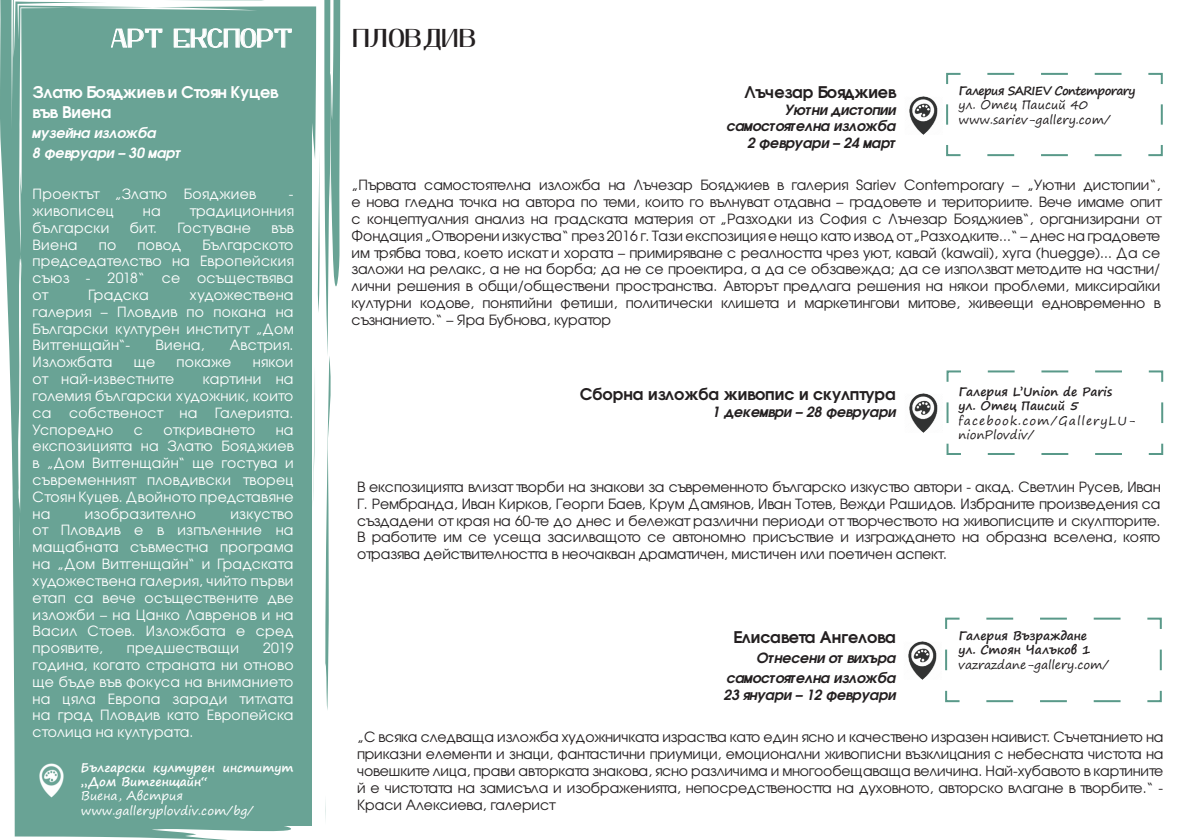
<style>
.page{position:relative;width:1191px;height:840px;background:#fff}
.page>*{position:absolute;margin:0;border:0;box-sizing:border-box;transform-origin:0 0}
.t1{font:24px "Yiggivoo Unicode";color:#fff}
.t2{font:24px "Yiggivoo Unicode";color:#231f20}
.t3{font:700 16px "Te X Gyre Adventor";color:#231f20}
.t4{font:700 16px/20px "Te X Gyre Adventor";color:#fff}
.t5{font:14px/16.8px "Te X Gyre Adventor";color:#231f20;text-align:justify}
.t6{font:14px/16.8px "Te X Gyre Adventor";letter-spacing:.03em;color:#fff;text-align:justify}
.t7{font:italic 700 14px/16.8px "Te X Gyre Adventor";color:#231f20;text-align:right}
.t8{font:italic 700 14px/20px "Te X Gyre Adventor";color:#fff}
.t9{font:700 12px/14.4px "Segoe Print";color:#231f20}
.t10{font:12px/14.4px "Segoe Print";color:#231f20}
.t11{font:700 12px/14.4px "Segoe Print";color:#fff}
.t12{font:12px/14.4px "Segoe Print";color:#fff}
.t13{font:12px/14.4px "Segoe Print";letter-spacing:.085em;color:#231f20}
.t14{font:700 12px "Segoe Print";letter-spacing:-.05em;color:#231f20}
</style>
<div class="page">
<svg style="left:0;top:0;width:340px;height:839px;background:#75aa9d"></svg>
<svg style="left:41px;top:357px;width:3px;height:76px"></svg>
<svg style="left:43px;top:258px;width:3px;height:92px"></svg>
<svg style="left:311px;top:108px;width:1px;height:47px"></svg>
<svg style="left:308px;top:320px;width:7px;height:219px"></svg>
<svg style="left:285px;top:150px;width:1px;height:40px"></svg>
<svg style="left:300px;top:14px;width:10px;height:12px"></svg>
<svg style="left:283px;top:264px;width:2px;height:30px"></svg>
<svg style="left:283px;top:440px;width:1px;height:48px"></svg>
<svg style="left:49px;top:28px;width:114px;height:23px;background:#77ac9f"></svg>
<svg style="left:173px;top:28px;width:119px;height:31px;background:#83b3a7"></svg>
<img style="left:909px;top:96px;width:29px;height:39px">
<img style="left:909px;top:394px;width:29px;height:38px">
<svg style="left:946px;top:72px;width:217px;height:85px"></svg>
<svg style="left:946px;top:370px;width:218px;height:85px"></svg>
<img style="left:908px;top:641px;width:29px;height:38px">
<svg style="left:945px;top:617px;width:217px;height:85px"></svg>
<img style="left:33px;top:752px;width:38px;height:45px">
<h1 class="t1" style="left:111px;top:20px;width:183px">АРТ ЕКСПОРТ</h1>
<h1 class="t2" style="left:354px;top:20px;width:125px">ПЛОВДИВ</h1>
<p class="t4" style="left:33px;top:80px;width:247px">Златю Бояджиев и Стоян Куцев във Виена</p>
<p class="t8" style="left:33px;top:121px;width:150px">музейна изложба<br>8 февруари – 30 март</p>
<p class="t3" style="left:744px;top:78px;width:153px">Лъчезар Бояджиев</p>
<p class="t7" style="left:726px;top:99px;width:171px">Уютни дистопии самостоятелна изложба<br>2 февруари – 24 март</p>
<p class="t14" style="left:958px;top:79px;width:178px">Галерия SARIEV Contemporary</p>
<p class="t10" style="left:958px;top:97px;width:154px">ул. Отец Паисий 40 www.sariev-gallery.com/</p>
<p class="t6" style="left:33px;top:184px;width:225px">Проектът „Златю Бояджиев</p>
<p class="t6" style="left:289px;top:184px;width:6px">-</p>
<p class="t6" style="left:33px;top:201px;width:83px">живописец</p>
<p class="t6" style="left:143px;top:201px;width:19px">на</p>
<p class="t6" style="left:190px;top:201px;width:105px">традиционния</p>
<p class="t6" style="left:33px;top:218px;width:78px">български</p>
<p class="t6" style="left:130px;top:218px;width:29px">бит.</p>
<p class="t6" style="left:178px;top:218px;width:75px">Гостуване</p>
<p class="t6" style="left:271px;top:218px;width:24px">във</p>
<p class="t6" style="left:33px;top:235px;width:46px">Виена</p>
<p class="t6" style="left:99px;top:235px;width:19px">по</p>
<p class="t6" style="left:138px;top:235px;width:45px">повод</p>
<p class="t6" style="left:33px;top:235px;width:262px;text-indent:170px">Българското председателство на Европейския съюз - 2018“ се осъществява от</p>
<p class="t6" style="left:88px;top:285px;width:62px">Градска</p>
<p class="t6" style="left:33px;top:285px;width:262px;text-indent:157px">художествена галерия – Пловдив по покана на Български културен институт „Дом Витгенщайн“-</p>
<p class="t6" style="left:156px;top:336px;width:50px">Виена,</p>
<p class="t6" style="left:230px;top:336px;width:65px">Австрия.</p>
<p class="t6" style="left:33px;top:352px;width:81px">Изложбата</p>
<p class="t6" style="left:134px;top:352px;width:23px">ще</p>
<p class="t6" style="left:177px;top:352px;width:56px">покаже</p>
<p class="t6" style="left:253px;top:352px;width:42px">някои</p>
<p class="t6" style="left:33px;top:369px;width:143px">от най-известните</p>
<p class="t6" style="left:33px;top:369px;width:262px;text-indent:170px">картини на големия български художник, които са</p>
<p class="t6" style="left:69px;top:403px;width:94px">собственост</p>
<p class="t6" style="left:179px;top:403px;width:19px">на</p>
<p class="t6" style="left:215px;top:403px;width:80px">Галерията.</p>
<p class="t6" style="left:33px;top:420px;width:82px">Успоредно</p>
<p class="t6" style="left:134px;top:420px;width:11px">с</p>
<p class="t6" style="left:163px;top:420px;width:93px">откриването</p>
<p class="t6" style="left:33px;top:420px;width:262px;text-indent:243px">на експозицията на Златю Бояджиев в „Дом Витгенщайн“ ще гостува и съвременният пловдивски творец Стоян Куцев. Двойното представяне на</p>
<p class="t6" style="left:85px;top:504px;width:113px">изобразително</p>
<p class="t6" style="left:33px;top:504px;width:262px;text-indent:198px">изкуство от Пловдив е в изпъленние на мащабната съвместна програма на „Дом Витгенщайн“ и Градската художествена галерия, чийто първи етап са вече осъществените две изложби – на Цанко Лавренов и на Васил Стоев. Изложбата е сред проявите,</p>
<p class="t6" style="left:33px;top:638px;width:262px;text-indent:230px">2019 година, когато страната ни отново ще бъде във фокуса на вниманието на цяла Европа заради титлата на град Пловдив като Европейска столица на културата.</p>
<p class="t11" style="left:81px;top:759px;width:214px">Български културен институт „Дом Витгенщайн“</p>
<p class="t12" style="left:81px;top:788px;width:175px">Виена, Австрия www.galleryplovdiv.com/bg/</p>
<p class="t6" style="left:127px;top:638px;width:114px">предшестващи</p>
<p class="t5" style="left:351px;top:176px;width:810px">„Първата самостоятелна изложба на Лъчезар Бояджиев в галерия Sariev Contemporary – „Уютни дистопии“, е нова гледна точка на автора по теми, които го вълнуват отдавна – градовете и териториите. Вече имаме опит с концептуалния анализ на градската материя от „Разходки из София с Лъчезар Бояджиев“, организирани от Фондация „Отворени изкуства“ през 2016 г. Тази експозиция е нещо като извод от „Разходките...“ – днес на градовете им трябва това, което искат и хората – примиряване с реалността чрез уют, кавай (kawaii), хуга (huegge)... Да се заложи на релакс, а не на борба; да не се проектира, а да се обзавежда; да се използват методите на частни/ лични решения в общи/обществени пространства. Авторът предлага решения на някои проблеми, миксирайки културни кодове, понятийни фетиши, политически клишета и маркетингови митове, живеещи едновременно в съзнанието.“ – Яра Бубнова, куратор</p>
<p class="t3" style="left:580px;top:380px;width:317px">Сборна изложба живопис и скулптура</p>
<p class="t7" style="left:712px;top:401px;width:185px">1 декември – 28 февруари</p>
<p class="t9" style="left:958px;top:384px;width:155px">Галерия L’Union de Paris ул. Отец Паисий 5</p>
<p class="t13" style="left:958px;top:413px;width:178px">facebook.com/GalleryLU&shy;nionPlovdiv/</p>
<p class="t5" style="left:357px;top:477px;width:805px">В експозицията влизат творби на знакови за съвременното българско изкуство автори - акад. Светлин Русев, Иван Г. Рембранда, Иван Кирков, Георги Баев, Крум Дамянов, Иван Тотев, Вежди Рашидов. Избраните произведения са създадени от края на 60-те до днес и бележат различни периоди от творчеството на живописците и скулпторите.<br>В работите им се усеща засилващото се автономно присъствие и изграждането на образна вселена, която отразява действителността в неочакван драматичен, мистичен или поетичен аспект.</p>
<p class="t3" style="left:733px;top:622px;width:164px">Елисавета Ангелова</p>
<p class="t7" style="left:726px;top:646px;width:171px;line-height:20px">Отнесени от вихъра самостоятелна изложба</p>
<p class="t7" style="left:724px;top:684px;width:173px">23 януари – 12 февруари</p>
<p class="t9" style="left:958px;top:627px;width:134px">Галерия Възраждане ул. Стоян Чалъков 1</p>
<p class="t10" style="left:958px;top:656px;width:153px">vazrazdane-gallery.com/</p>
<p class="t5" style="left:357px;top:727px;width:807px">„С всяка следваща изложба художничката израства като един ясно и качествено изразен наивист. Съчетанието на приказни елементи и знаци, фантастични приумици, емоционални живописни възклицания с небесната чистота на човешките лица, прави авторката знакова, ясно различима и многообещаваща величина. Най-хубавото в картините й е чистотата на замисъла и изображенията, непосредствеността на духовното, авторско влагане в творбите.“ - Краси Алексиева, галерист</p>
</div>
